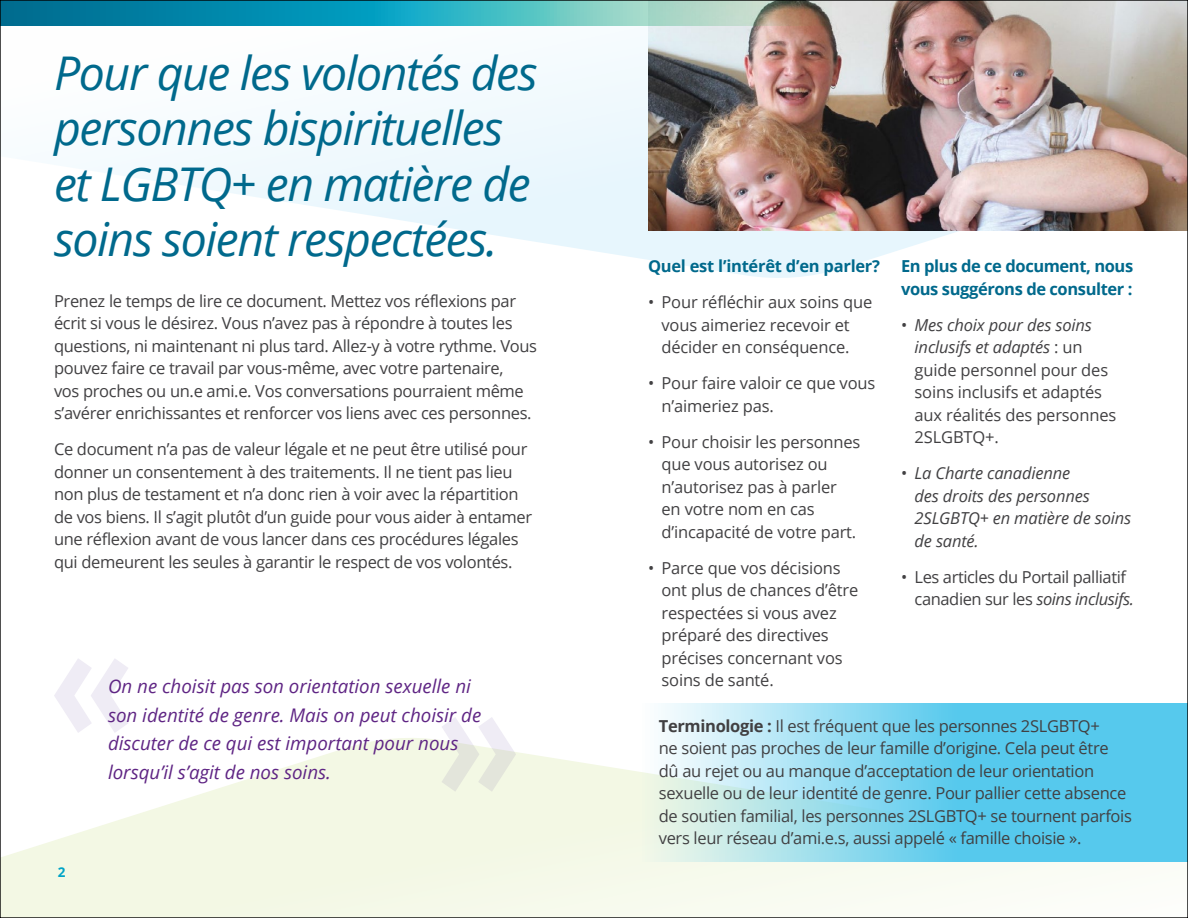
<style>
.page{position:relative;width:1188px;height:918px;background:#fff}
.page>*{position:absolute;margin:0;border:0;box-sizing:border-box;transform-origin:0 0}
.t1{font:italic 46.5px/55.5px "Open Sans";letter-spacing:-.03em;color:#00698c}
.t2{font:italic 18.75px/28.5px "Open Sans";color:#5f2584}
.t3{font:16.5px/22.5px "Open Sans";letter-spacing:-.02em;color:#414042}
.t4{font:700 16.5px/22.5px "Open Sans";letter-spacing:-.025em;color:#00698c}
.t5{font:italic 16.5px/22.5px "Open Sans";letter-spacing:-.01em;color:#414042}
.t6{font:700 13.5px "Open Sans";color:#00a4c7}
.s1{font-style:italic}
.s2{font-style:normal}
.s3{font-weight:700}
</style>
<div class="page">
<svg style="left:2px;top:738px;width:1117px;height:178px;fill:#f4f8e6"></svg>
<svg style="left:442px;top:717px;width:74px;height:75px"></svg>
<svg style="left:54px;top:659px;width:74px;height:74px"></svg>
<svg style="left:642px;top:703px;width:544px;height:159px;background:#86d7ee"></svg>
<svg style="left:67px;top:45px;width:891px;height:233px;fill:#f5fbfe"></svg>
<img style="left:648px;top:2px;width:538px;height:229px">
<svg style="left:2px;top:2px;width:830px;height:24px;background:#40a2b0"></svg>
<h1 class="t1" style="left:54px;top:44px;width:485px">Pour que les volontés des personnes bispirituelles et LGBTQ+ en matière de soins soient respectées.</h1>
<p class="t3" style="left:54px;top:289px;width:485px">Prenez le temps de lire ce document. Mettez vos réflexions par écrit si vous le désirez. Vous n’avez pas à répondre à toutes les questions, ni maintenant ni plus tard. Allez-y à votre rythme. Vous pouvez faire ce travail par vous-même, avec votre partenaire,<br>vos proches ou un.e ami.e. Vos conversations pourraient même s’avérer enrichissantes et renforcer vos liens avec ces personnes.</p>
<p class="t3" style="left:54px;top:438px;width:480px">Ce document n’a pas de valeur légale et ne peut être utilisé pour donner un consentement à des traitements. Il ne tient pas lieu non plus de testament et n’a donc rien à voir avec la répartition de vos biens. Il s’agit plutôt d’un guide pour vous aider à entamer une réflexion avant de vous lancer dans ces procédures légales qui demeurent les seules à garantir le respect de vos volontés.</p>
<p class="t6" style="left:58px;top:863px;width:9px">2</p>
<p class="t2" style="left:108px;top:672px;width:375px">On ne choisit pas son orientation sexuelle ni son identité de genre. Mais on peut choisir de discuter de ce qui est important pour nous lorsqu’il s’agit de nos soins.</p>
<p class="t4" style="left:648px;top:254px;width:234px">Quel est l’intérêt d’en parler?</p>
<p class="t3" style="left:648px;top:290px;width:226px;text-align:center">• Pour réfléchir aux soins que vous aimeriez recevoir et décider en conséquence.</p>
<p class="t3" style="left:661px;top:371px;width:215px;text-indent:-13px">• Pour faire valoir ce que vous n’aimeriez pas.</p>
<p class="t3" style="left:661px;top:430px;width:201px;text-indent:-13px">• Pour choisir les personnes que vous autorisez ou n’autorisez pas à parler<br>en votre nom en cas d’incapacité de votre part.</p>
<p class="t3" style="left:661px;top:556px;width:198px;text-indent:-13px">• Parce que vos décisions ont plus de chances d’être respectées si vous avez préparé des directives précises concernant vos soins de santé.</p>
<p class="t4" style="left:901px;top:255px;width:234px">En plus de ce document, nous vous suggérons de consulter :</p>
<p class="t3" style="left:915px;top:313px;width:203px;text-indent:-13px">• <span class="s1">Mes choix pour des soins inclusifs et adaptés</span> : un guide personnel pour des soins inclusifs et adaptés aux réalités des personnes<br>2SLGBTQ+.</p>
<p class="t5" style="left:915px;top:462px;width:218px;text-indent:-13px"><span class="s2">•</span> La Charte canadienne<br>des droits des personnes<br>2SLGBTQ+ en matière de soins de santé.</p>
<p class="t3" style="left:915px;top:565px;width:221px;text-indent:-13px">• Les articles du Portail palliatif canadien sur les <span class="s1">soins inclusifs.</span></p>
<p class="t3" style="left:659px;top:714px;width:475px"><span class="s3">Terminologie :</span> Il est fréquent que les personnes 2SLGBTQ+<br>ne soient pas proches de leur famille d’origine. Cela peut être dû au rejet ou au manque d’acceptation de leur orientation sexuelle ou de leur identité de genre. Pour pallier cette absence de soutien familial, les personnes 2SLGBTQ+ se tournent parfois vers leur réseau d’ami.e.s, aussi appelé « famille choisie ».</p>
</div>
